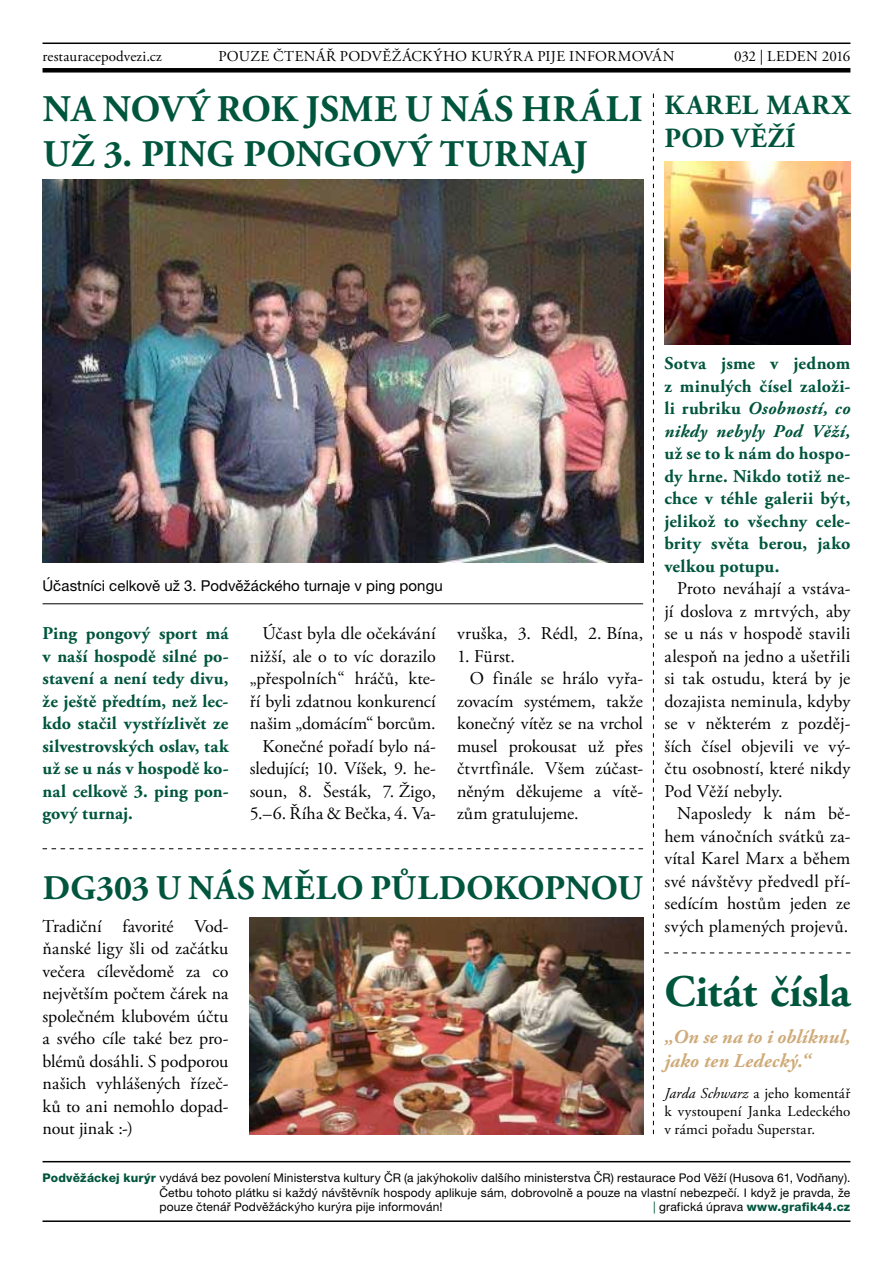
<style>
.page{position:relative;width:893px;height:1263px;background:#fff}
.page>*{position:absolute;margin:0;border:0;box-sizing:border-box;transform-origin:0 0}
.t1{font:700 45px "Adobe Garamond Pro";color:#00553d}
.t2{font:700 37.5px/45px "Adobe Garamond Pro";letter-spacing:.02em;color:#00553d}
.t3{font:700 34.5px "Adobe Garamond Pro";color:#00553d}
.t4{font:700 27.75px/33.3px "Adobe Garamond Pro";letter-spacing:.02em;color:#00553d}
.t5{font:italic 700 19.5px/23.4px "Adobe Garamond Pro";letter-spacing:.01em;color:#cfab7a}
.t6{font:18px/22.5px "Adobe Garamond Pro";color:#000;text-align:justify}
.t7{font:700 18px/22.5px "Adobe Garamond Pro";letter-spacing:.015em;color:#00553d;text-align:justify}
.t8{font:15px/18px "Adobe Garamond Pro";letter-spacing:.01em;color:#000;text-align:justify}
.t9{font:15px "Helvetica Neue LT Pro";letter-spacing:.005em;color:#000}
.t10{font:12px/14.4px "Helvetica Neue LT Pro";letter-spacing:.01em;color:#000;text-align:justify}
.t11{font:800 12px "Helvetica Neue LT Pro";letter-spacing:.02em;color:#00553d}
.s1{font-style:italic}
.s2{font-weight:800;color:#00553d}
.s3{font-weight:400}
.s4{font-weight:400;color:#000}
</style>
<div class="page">
<hr style="left:43px;top:43px;width:807px;height:1px;background:#000">
<div style="left:43px;top:68px;width:807px;height:5px;background:#000"></div>
<hr style="left:43px;top:1220px;width:807px;height:2px;background:#000">
<hr style="left:43px;top:1161px;width:807px;height:1px;background:#000">
<svg style="left:653px;top:94px;width:1px;height:1040px"></svg>
<hr style="left:43px;top:603px;width:600px;height:1px;background:#000">
<svg style="left:664px;top:952px;width:186px;height:1px"></svg>
<img style="left:43px;top:180px;width:600px;height:382px">
<img style="left:664px;top:162px;width:186px;height:182px">
<svg style="left:43px;top:848px;width:600px;height:1px"></svg>
<img style="left:250px;top:917px;width:393px;height:217px">
<p class="t8" style="left:43px;top:48px;width:121px">restauracepodvezi.cz</p>
<p class="t8" style="left:218px;top:48px;width:458px">pouze čtenář podvěžáckýho kurýra pije informován</p>
<p class="t8" style="left:734px;top:48px;width:118px">032 | Leden 2016</p>
<h2 class="t2" style="left:43px;top:87px;width:601px">Na nový rok jsme u nás hráli už 3. ping pongový turnaj</h2>
<h3 class="t4" style="left:665px;top:89px;width:187px">Karel Marx<br>Pod Věží</h3>
<p class="t9" style="left:43px;top:577px;width:402px">Účastníci celkově už 3. Podvěžáckého turnaje v ping pongu</p>
<p class="t7" style="left:43px;top:622px;width:188px">Ping pongový sport má v naší hospodě silné po&shy;stavení a není tedy divu, že ještě předtím, než lec&shy;kdo stačil vystřízlivět ze silvestrovských oslav, tak už se u nás v hospodě ko&shy;nal celkově 3. ping pon&shy;gový turnaj.</p>
<p class="t6" style="left:250px;top:623px;width:188px;text-align:right">Účast byla dle očekávání nižší, ale o to víc dorazilo „přespolních“ hráčů, kte&shy;ří byli zdatnou konkurencí našim „domácím“ borcům.<br>Konečné pořadí bylo ná&shy;sledující; 10. Víšek, 9. he&shy;soun, 8. Šesták, 7. Žigo,<br>5.–6. Říha &amp; Bečka, 4. Va-</p>
<p class="t6" style="left:457px;top:623px;width:188px">vruška, 3. Rédl, 2. Bína,</p>
<p class="t6" style="left:457px;top:645px;width:59px">1. Fürst.</p>
<p class="t6" style="left:470px;top:668px;width:175px">O finále se hrálo vyřa-</p>
<p class="t6" style="left:457px;top:690px;width:187px">zovacím systémem, takže</p>
<p class="t6" style="left:457px;top:713px;width:187px">konečný vítěz se na vrchol</p>
<p class="t6" style="left:457px;top:735px;width:187px">musel prokousat už přes</p>
<p class="t6" style="left:457px;top:758px;width:188px">čtvrtfinále. Všem zúčast-</p>
<p class="t6" style="left:457px;top:780px;width:188px">něným děkujeme a vítě-</p>
<p class="t6" style="left:457px;top:803px;width:123px">zům gratulujeme.</p>
<h3 class="t3" style="left:43px;top:868px;width:595px">DG303 u nás mělo půldokopnou</h3>
<p class="t6" style="left:43px;top:915px;width:188px">Tradiční favorité Vod&shy;ňanské ligy šli od začátku večera cílevědomě za co největším počtem čárek na společném klubovém účtu a svého cíle také bez pro&shy;blémů dosáhli. S podporou našich vyhlášených řízeč&shy;ků to ani nemohlo dopad&shy;nout jinak :-)</p>
<p class="t7" style="left:664px;top:352px;width:188px">Sotva jsme v jednom z minulých čísel založi&shy;li rubriku <span class="s1">Osobností, co nikdy nebyly Pod Věží,</span></p>
<p class="t7" style="left:664px;top:442px;width:188px">už se to k nám do hospo&shy;dy hrne. Nikdo totiž ne&shy;chce v téhle galerii být, jelikož to všechny cele&shy;brity světa berou, jako velkou potupu.</p>
<p class="t6" style="left:664px;top:578px;width:188px;text-indent:13px">Proto neváhají a vstáva&shy;jí doslova z mrtvých, aby se u nás v hospodě stavili alespoň na jedno a ušetřili si tak ostudu, která by je dozajista neminula, kdyby se v některém z pozděj&shy;ších čísel objevili ve vý&shy;čtu osobností, které nikdy Pod Věží nebyly.</p>
<p class="t6" style="left:664px;top:803px;width:188px;text-indent:13px">Naposledy k nám bě&shy;hem vánočních svátků za&shy;vítal Karel Marx a během své návštěvy předvedl pří&shy;sedícím hostům jeden ze svých plamených projevů.</p>
<h1 class="t1" style="left:664px;top:966px;width:187px">Citát čísla</h1>
<p class="t5" style="left:664px;top:1025px;width:188px">„On se na to i oblíknul, jako ten Ledecký.“</p>
<p class="t8" style="left:664px;top:1085px;width:188px"><span class="s1">Jarda Schwarz</span> a jeho komentář k vystoupení Janka Ledeckého v rámci pořadu Superstar.</p>
<p class="t10" style="left:159px;top:1170px;width:692px;text-indent:-117px"><span class="s2">Podvěžáckej kurýr</span> vydává bez povolení Ministerstva kultury ČR (a jakýhokoliv dalšího ministerstva ČR) restaurace Pod Věží (Husova 61, Vodňany).<br>Četbu tohoto plátku si každý návštěvník hospody aplikuje sám, dobrovolně a pouze na vlastní nebezpečí. I když je pravda, že pouze čtenář Podvěžáckýho kurýra pije informován!</p>
<p class="t11" style="left:653px;top:1199px;width:199px"><span class="s3">|</span> <span class="s4">grafická úprava</span> www.grafik44.cz</p>
</div>
